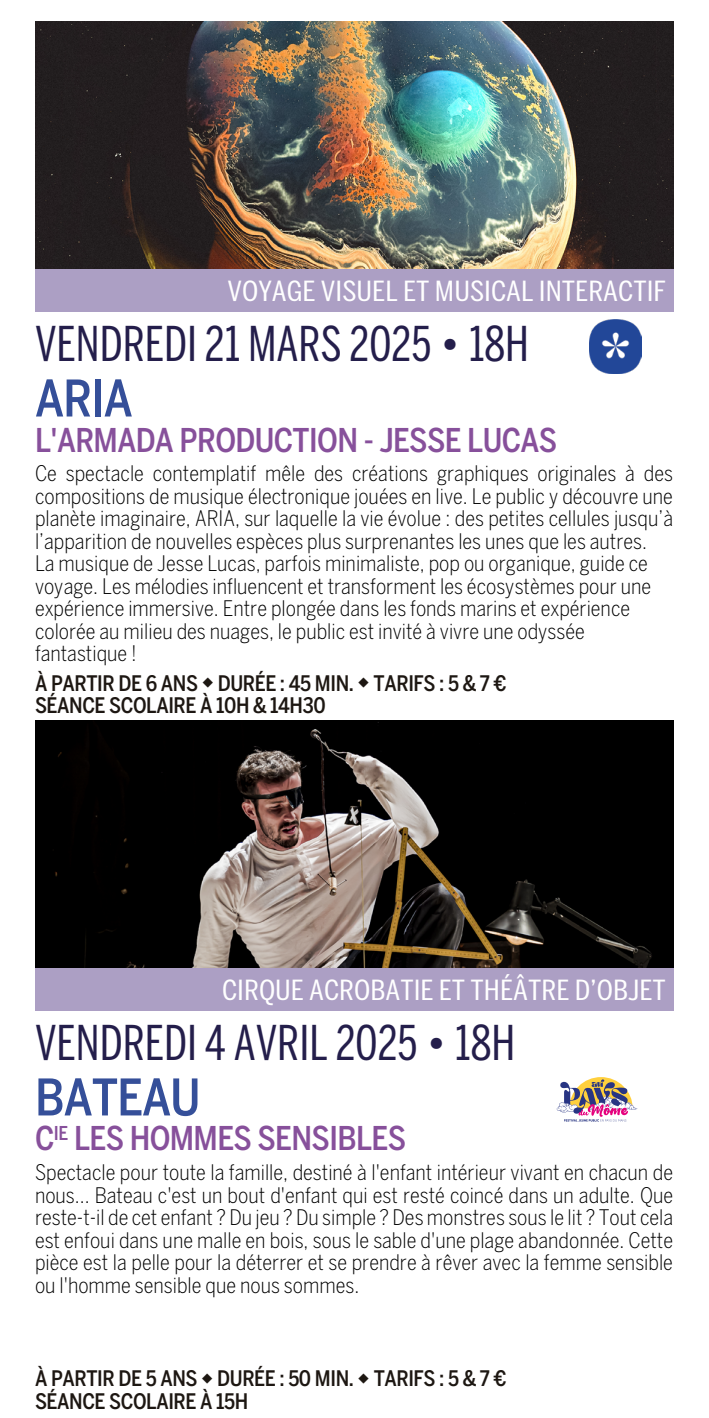
<style>
.page{position:relative;width:709px;height:1418px;background:#fff}
.page>*{position:absolute;margin:0;border:0;box-sizing:border-box;transform-origin:0 0}
.t1{font:500 condensed 50px "Benton Sans";letter-spacing:-.02em;color:#354f99}
.t2{font:extra-condensed 47.5px "Benton Sans";color:#241e4b}
.t3{font:500 condensed 32.5px "Benton Sans";letter-spacing:-.02em;color:#87509b}
.t4{font:extra-condensed 27.5px "Benton Sans";color:#fff;scale:1.17 1}
.t5{font:300 condensed 21.25px/22.5px "Benton Sans";color:#000}
.t6{font:500 condensed 21.25px/22.5px "Benton Sans";letter-spacing:-.02em;color:#1d1712}
</style>
<div class="page">
<img style="left:35px;top:21px;width:638px;height:248px">
<div style="left:35px;top:269px;width:638px;height:43px;background:#ac9fc4"></div>
<img style="left:589px;top:319px;width:52px;height:54px">
<img style="left:35px;top:720px;width:639px;height:248px">
<div style="left:35px;top:968px;width:638px;height:43px;background:#ac9fc4"></div>
<svg style="left:556px;top:1077px;width:81px;height:44px"></svg>
<p class="t4" style="left:227px;top:275px;width:376px">VOYAGE VISUEL ET MUSICAL INTERACTIF</p>
<h2 class="t2" style="left:35px;top:317px;width:495px">VENDREDI 21 MARS 2025 • 18H</h2>
<h1 class="t1" style="left:35px;top:369px;width:99px">ARIA</h1>
<h3 class="t3" style="left:35px;top:421px;width:524px">L'ARMADA PRODUCTION - JESSE LUCAS</h3>
<p class="t5" style="left:35px;top:462px;width:639px">Ce spectacle contemplatif mêle des créations graphiques originales à des compositions de musique électronique jouées en live. Le public y découvre une planète imaginaire, ARIA, sur laquelle la vie évolue : des petites cellules jusqu’à l’apparition de nouvelles espèces plus surprenantes les unes que les autres.<br>La musique de Jesse Lucas, parfois minimaliste, pop ou organique, guide ce voyage. Les mélodies influencent et transforment les écosystèmes pour une expérience immersive. Entre plongée dans les fonds marins et expérience colorée au milieu des nuages, le public est invité à vivre une odyssée fantastique !</p>
<p class="t6" style="left:35px;top:671px;width:473px">À PARTIR DE 6 ANS ◆ DURÉE : 45 MIN. ◆ TARIFS : 5 &amp; 7 €<br>SÉANCE SCOLAIRE À 10H &amp; 14H30</p>
<p class="t4" style="left:222px;top:974px;width:381px">CIRQUE ACROBATIE ET THÉÂTRE D’OBJET</p>
<h2 class="t2" style="left:35px;top:1015px;width:482px">VENDREDI 4 AVRIL 2025 • 18H</h2>
<h1 class="t1" style="left:35px;top:1068px;width:167px">BATEAU</h1>
<h3 class="t3" style="left:35px;top:1119px;width:372px">C<sup>IE</sup> LES HOMMES SENSIBLES</h3>
<p class="t5" style="left:35px;top:1160px;width:639px;text-align:justify">Spectacle pour toute la famille, destiné à l'enfant intérieur vivant en chacun de nous... Bateau c'est un bout d'enfant qui est resté coincé dans un adulte. Que reste-t-il de cet enfant ? Du jeu ? Du simple ? Des monstres sous le lit ? Tout cela est enfoui dans une malle en bois, sous le sable d'une plage abandonnée. Cette pièce est la pelle pour la déterrer et se prendre à rêver avec la femme sensible ou l'homme sensible que nous sommes.</p>
<p class="t6" style="left:35px;top:1366px;width:473px">À PARTIR DE 5 ANS ◆ DURÉE : 50 MIN. ◆ TARIFS : 5 &amp; 7 €<br>SÉANCE SCOLAIRE À 15H</p>
</div>
